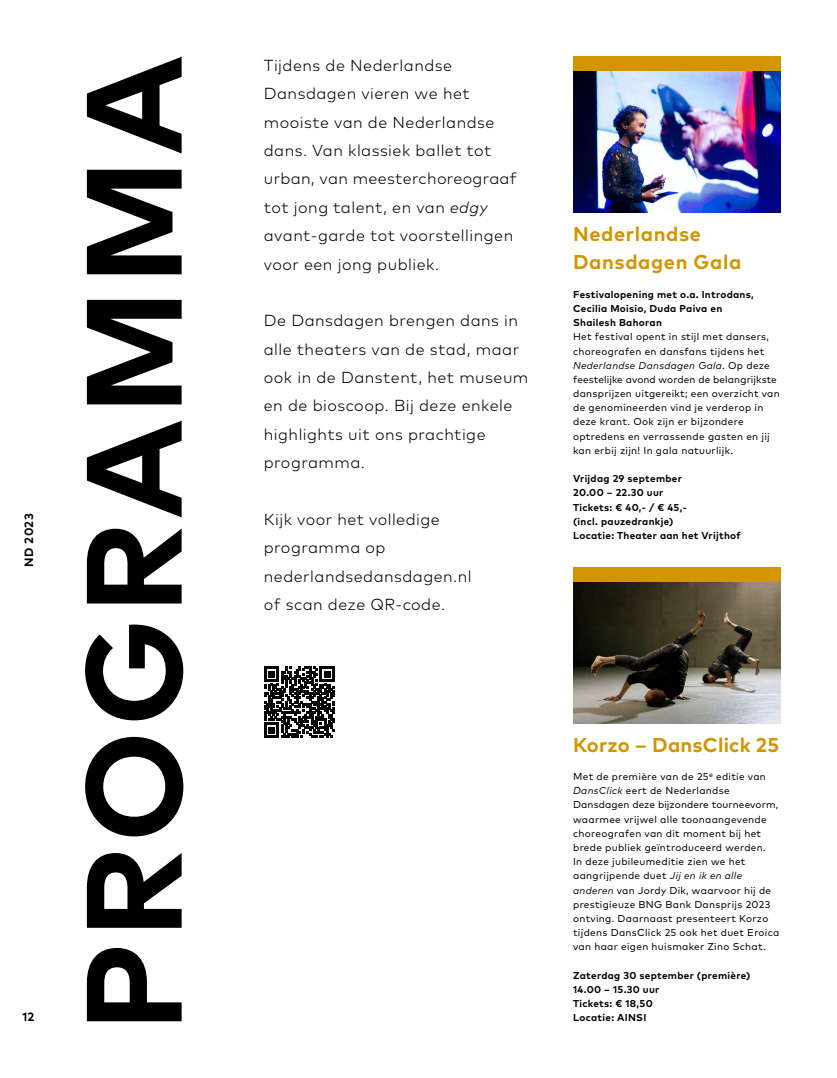
<style>
.page{position:relative;width:837px;height:1078px;background:#fff}
.page>*{position:absolute;margin:0;border:0;box-sizing:border-box;transform-origin:0 0}
.t1{font:700 20px/28.3px "Mark Pro";letter-spacing:.03em;color:#d29500}
.t2{font:700 20px "Mark Pro";letter-spacing:.01em;color:#d29500}
.t3{font:300 16px/28.4px "Mark Pro";letter-spacing:.03em;color:#000}
.t4{font:700 12px "Mark Pro";letter-spacing:.05em;color:#000}
.t5{font:10px/14.2px "Mark Pro";letter-spacing:.03em;color:#000}
.t6{font:700 10px/14.2px "Mark Pro";letter-spacing:.03em;color:#000}
.s1{font-style:italic}
</style>
<div class="page">
<svg style="left:85px;top:57px;width:98px;height:963px"></svg>
<img style="left:573px;top:71px;width:207px;height:142px">
<div style="left:573px;top:57px;width:207px;height:14px;background:#d29500"></div>
<img style="left:573px;top:581px;width:207px;height:142px">
<div style="left:573px;top:567px;width:207px;height:14px;background:#d29500"></div>
<svg style="left:264px;top:666px;width:70px;height:71px"></svg>
<p class="t4" style="left:20px;top:567px;width:56px;rotate:-90deg">ND 2023</p>
<p class="t4" style="left:22px;top:1007px;width:13px">12</p>
<h2 class="t3" style="left:264px;top:50px;width:254px">Tijdens de Nederlandse<br>Dansdagen vieren we het mooiste van de Nederlandse dans. Van klassiek ballet tot urban, van meesterchoreograaf tot jong talent, en van <span class="s1">edgy </span>avant-garde tot voorstellingen voor een jong publiek.</h2>
<h2 class="t3" style="left:264px;top:305px;width:266px">De Dansdagen brengen dans in alle theaters van de stad, maar ook in de Danstent, het museum en de bioscoop. Bij deze enkele highlights uit ons prachtige programma.</h2>
<h2 class="t3" style="left:264px;top:503px;width:209px">Kijk voor het volledige programma op nederlandsedansdagen.nl of scan deze QR-code.</h2>
<h1 class="t1" style="left:573px;top:218px;width:170px">Nederlandse<br>Dansdagen Gala</h1>
<p class="t6" style="left:573px;top:286px;width:182px">Festivalopening met o.a. Introdans,<br>Cecilia Moisio, Duda Paiva en<br>Shailesh Bahoran</p>
<p class="t5" style="left:573px;top:329px;width:208px">Het festival opent in stijl met dansers, choreografen en dansfans tijdens het <span class="s1">Nederlandse Dansdagen Gala</span>. Op deze feestelijke avond worden de belangrijkste dansprijzen uitgereikt; een overzicht van de genomineerden vind je verderop in deze krant. Ook zijn er bijzondere optredens en verrassende gasten en jij kan erbij zijn! In gala natuurlijk.</p>
<p class="t6" style="left:573px;top:470px;width:169px">Vrijdag 29 september<br>20.00 – 22.30 uur<br>Tickets: € 40,- / € 45,-<br>(incl. pauzedrankje)<br>Locatie: Theater aan het Vrijthof</p>
<h1 class="t2" style="left:573px;top:729px;width:207px">Korzo – DansClick 25</h1>
<p class="t5" style="left:573px;top:768px;width:208px">Met de première van de 25<sup>e</sup> editie van <span class="s1">DansClick</span> eert de Nederlandse Dansdagen deze bijzondere tourneevorm, waarmee vrijwel alle toonaangevende choreografen van dit moment bij het brede publiek geïntroduceerd werden.<br>In deze jubileumeditie zien we het aangrijpende duet <span class="s1">Jij en ik en alle anderen</span> van Jordy Dik, waarvoor hij de prestigieuze BNG Bank Dansprijs 2023 ontving. Daarnaast presenteert Korzo tijdens DansClick 25 ook het duet Eroica van haar eigen huismaker Zino Schat.</p>
<p class="t6" style="left:573px;top:966px;width:179px">Zaterdag 30 september (première)<br>14.00 – 15.30 uur<br>Tickets: € 18,50<br>Locatie: AINSI</p>
</div>
